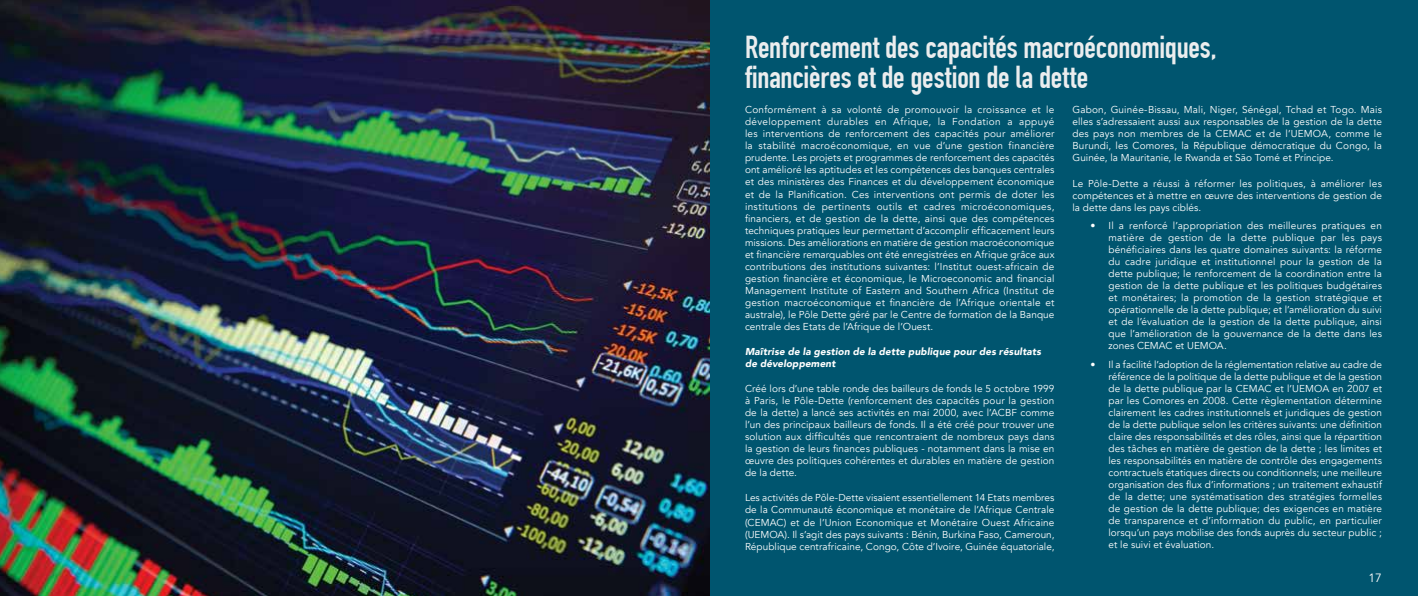
<style>
.page{position:relative;width:1418px;height:596px;background:#fff}
.page>*{position:absolute;margin:0;border:0;box-sizing:border-box;transform-origin:0 0}
.t1{font:700 31px/30px "DIN Condensed";letter-spacing:-.005em;color:#ebedee}
.t2{font:12px "Avenir";color:#fff}
.t3{font:10px/12px "Avenir";letter-spacing:.01em;color:#fff;text-align:justify}
.t4{font:italic 900 10px/12px "Avenir";letter-spacing:.01em;color:#fff}
</style>
<div class="page">
<div style="left:709px;top:0;width:708px;height:595px;background:#00556f"></div>
<img style="left:0;top:0;width:709px;height:595px">
<h1 class="t1" style="left:745px;top:32px;width:473px">Renforcement des capacités macroéconomiques, financières et de gestion de la dette</h1>
<p class="t3" style="left:745px;top:104px;width:311px">Conformément à sa volonté de promouvoir la croissance et le développement durables en Afrique, la Fondation a appuyé les interventions de renforcement des capacités pour améliorer la stabilité macroéconomique, en vue d’une gestion financière prudente. Les projets et programmes de renforcement des capacités ont amélioré les aptitudes et les compétences des banques centrales et des ministères des Finances et du développement économique et de la Planification. Ces interventions ont permis de doter les institutions de pertinents outils et cadres microéconomiques, financiers, et de gestion de la dette, ainsi que des compétences techniques pratiques leur permettant d’accomplir efficacement leurs missions. Des améliorations en matière de gestion macroéconomique et financière remarquables ont été enregistrées en Afrique grâce aux contributions des institutions suivantes: l’Institut ouest-africain de gestion financière et économique, le Microeconomic and financial Management Institute of Eastern and Southern Africa (Institut de gestion macroéconomique et financière de l’Afrique orientale et australe), le Pôle Dette géré par le Centre de formation de la Banque centrale des Etats de l’Afrique de l’Ouest.</p>
<p class="t4" style="left:745px;top:345px;width:297px">Maîtrise de la gestion de la dette publique pour des résultats de développement</p>
<p class="t3" style="left:745px;top:382px;width:311px">Créé lors d’une table ronde des bailleurs de fonds le 5 octobre 1999 à Paris, le Pôle-Dette (renforcement des capacités pour la gestion de la dette) a lancé ses activités en mai 2000, avec l’ACBF comme l’un des principaux bailleurs de fonds. Il a été créé pour trouver une solution aux difficultés que rencontraient de nombreux pays dans la gestion de leurs finances publiques - notamment dans la mise en œuvre des politiques cohérentes et durables en matière de gestion de la dette.</p>
<p class="t3" style="left:745px;top:492px;width:311px">Les activités de Pôle-Dette visaient essentiellement 14 Etats membres de la Communauté économique et monétaire de l’Afrique Centrale (CEMAC) et de l’Union Economique et Monétaire Ouest Africaine (UEMOA). Il s’agit des pays suivants : Bénin, Burkina Faso, Cameroun, République centrafricaine, Congo, Côte d’Ivoire, Guinée équatoriale,</p>
<p class="t3" style="left:1072px;top:104px;width:311px">Gabon, Guinée-Bissau, Mali, Niger, Sénégal, Tchad et Togo. Mais elles s’adressaient aussi aux responsables de la gestion de la dette des pays non membres de la CEMAC et de l’UEMOA, comme le Burundi, les Comores, la République démocratique du Congo, la Guinée, la Mauritanie, le Rwanda et São Tomé et Príncipe.</p>
<p class="t3" style="left:1072px;top:177px;width:311px">Le Pôle-Dette a réussi à réformer les politiques, à améliorer les compétences et à mettre en œuvre des interventions de gestion de la dette dans les pays ciblés.</p>
<p class="t3" style="left:1108px;top:220px;width:275px;text-indent:-18px">• Il a renforcé l’appropriation des meilleures pratiques en matière de gestion de la dette publique par les pays bénéficiaires dans les quatre domaines suivants: la réforme du cadre juridique et institutionnel pour la gestion de la dette publique; le renforcement de la coordination entre la gestion de la dette publique et les politiques budgétaires et monétaires; la promotion de la gestion stratégique et opérationnelle de la dette publique; et l’amélioration du suivi et de l’évaluation de la gestion de la dette publique, ainsi que l’amélioration de la gouvernance de la dette dans les zones CEMAC et UEMOA.</p>
<p class="t3" style="left:1108px;top:358px;width:275px;text-indent:-18px">• Il a facilité l’adoption de la réglementation relative au cadre de référence de la politique de la dette publique et de la gestion de la dette publique par la CEMAC et l’UEMOA en 2007 et par les Comores en 2008. Cette règlementation détermine clairement les cadres institutionnels et juridiques de gestion de la dette publique selon les critères suivants: une définition claire des responsabilités et des rôles, ainsi que la répartition des tâches en matière de gestion de la dette ; les limites et les responsabilités en matière de contrôle des engagements contractuels étatiques directs ou conditionnels; une meilleure organisation des flux d’informations ; un traitement exhaustif de la dette; une systématisation des stratégies formelles de gestion de la dette publique; des exigences en matière de transparence et d’information du public, en particulier lorsqu’un pays mobilise des fonds auprès du secteur public ; et le suivi et évaluation.</p>
<p class="t2" style="left:1368px;top:570px;width:15px">17</p>
</div>
